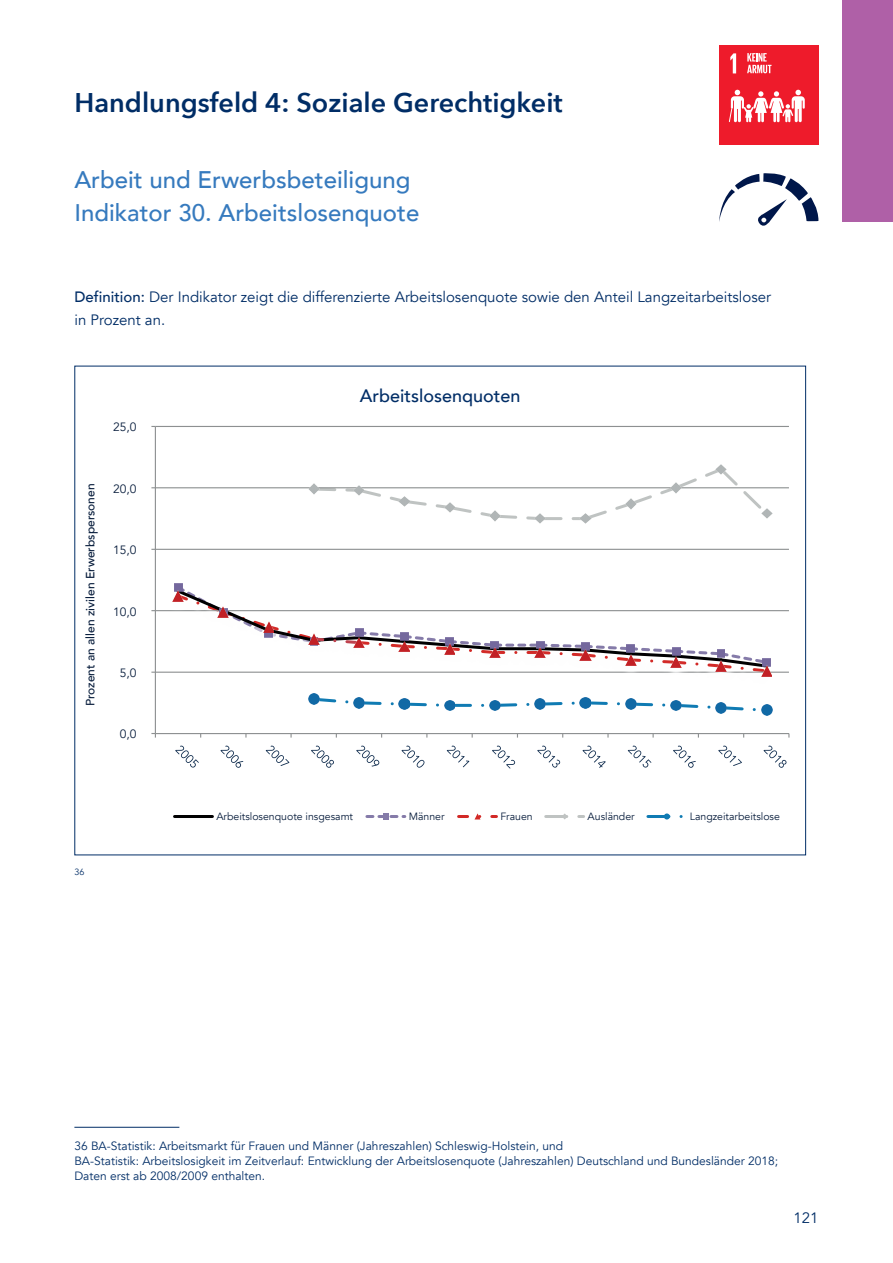
<style>
.page{position:relative;width:893px;height:1263px;background:#fff}
.page>*{position:absolute;margin:0;border:0;box-sizing:border-box;transform-origin:0 0}
.t1{font:600 27px "Avenir Next";color:#002d66}
.t2{font:500 24px/33px "Avenir";color:#367abe}
.t3{font:500 18px "Avenir";color:#002d66}
.t4{font:15px/22.5px "Avenir";color:#002d66}
.t5{font:12px/15px "Avenir";color:#002d66}
.t6{font:500 12px "Avenir";color:#081d3c}
.t7{font:12px "Avenir";color:#081d3c}
.t8{font:10.5px "Avenir";color:#081d3c}
.t9{font:9px "Avenir";color:#002d66}
.s1{font-weight:500}
</style>
<div class="page">
<svg style="left:648px;top:813px;width:35px;height:6px"></svg>
<svg style="left:546px;top:813px;width:38px;height:6px"></svg>
<svg style="left:459px;top:813px;width:37px;height:6px"></svg>
<svg style="left:367px;top:813px;width:38px;height:6px"></svg>
<hr style="left:175px;top:815px;width:37px;height:3px;background:#000001">
<div style="left:719px;top:45px;width:99px;height:99px;background:#ee1b2b"></div>
<svg style="left:730px;top:53px;width:6px;height:20px"></svg>
<svg style="left:728px;top:90px;width:77px;height:33px"></svg>
<svg style="left:747px;top:53px;width:24px;height:20px"></svg>
<svg style="left:719px;top:173px;width:99px;height:53px"></svg>
<hr style="left:74px;top:1127px;width:105px;height:1px;background:#002d66">
<div style="left:842px;top:0;width:51px;height:222px;background:#af60a7"></div>
<hr style="left:155px;top:672px;width:634px;height:1px;background:#8d9091">
<hr style="left:155px;top:610px;width:634px;height:1px;background:#8d9091">
<hr style="left:155px;top:549px;width:634px;height:1px;background:#8d9091">
<hr style="left:155px;top:487px;width:634px;height:1px;background:#8d9091">
<hr style="left:155px;top:426px;width:634px;height:1px;background:#8d9091">
<hr style="left:155px;top:426px;width:1px;height:307px;background:#8d9091">
<hr style="left:155px;top:733px;width:634px;height:1px;background:#8d9091">
<img style="left:170px;top:611px;width:604px;height:62px">
<img style="left:167px;top:600px;width:6px;height:13px">
<img style="left:393px;top:658px;width:23px;height:6px">
<img style="left:438px;top:658px;width:23px;height:8px">
<img style="left:483px;top:650px;width:23px;height:20px">
<img style="left:529px;top:650px;width:6px;height:20px">
<img style="left:761px;top:666px;width:17px;height:11px">
<hr style="left:495px;top:647px;width:45px;height:3px;background:#000001">
<img style="left:348px;top:658px;width:22px;height:2px">
<svg style="left:173px;top:583px;width:327px;height:75px"></svg>
<svg style="left:535px;top:641px;width:237px;height:35px"></svg>
<svg style="left:308px;top:464px;width:464px;height:60px"></svg>
<svg style="left:308px;top:694px;width:464px;height:21px"></svg>
<svg style="left:175px;top:745px;width:24px;height:22px"></svg>
<svg style="left:220px;top:745px;width:23px;height:23px"></svg>
<svg style="left:266px;top:745px;width:23px;height:21px"></svg>
<svg style="left:311px;top:745px;width:23px;height:23px"></svg>
<svg style="left:356px;top:745px;width:23px;height:21px"></svg>
<svg style="left:401px;top:745px;width:23px;height:23px"></svg>
<svg style="left:447px;top:745px;width:22px;height:22px"></svg>
<svg style="left:492px;top:745px;width:23px;height:24px"></svg>
<svg style="left:537px;top:745px;width:23px;height:23px"></svg>
<svg style="left:582px;top:745px;width:24px;height:23px"></svg>
<svg style="left:628px;top:745px;width:23px;height:22px"></svg>
<svg style="left:673px;top:745px;width:23px;height:23px"></svg>
<svg style="left:718px;top:745px;width:24px;height:21px"></svg>
<svg style="left:763px;top:745px;width:23px;height:23px"></svg>
<h1 class="t1" style="left:74px;top:87px;width:490px">Handlungsfeld 4: Soziale Gerechtigkeit</h1>
<h2 class="t2" style="left:74px;top:162px;width:346px">Arbeit und Erwerbsbeteiligung<br>Indikator 30. Arbeitslosenquote</h2>
<p class="t4" style="left:74px;top:286px;width:698px"><span class="s1">Definition:</span> Der Indikator zeigt die differenzierte Arbeitslosenquote sowie den Anteil Langzeitarbeitsloser in Prozent an.</p>
<p class="t7" style="left:113px;top:420px;width:25px">25,0</p>
<p class="t6" style="left:80px;top:706px;width:224px;rotate:-90deg">Prozent an allen zivilen Erwerbspersonen</p>
<p class="t7" style="left:113px;top:481px;width:25px">20,0</p>
<p class="t7" style="left:113px;top:543px;width:25px">15,0</p>
<p class="t7" style="left:113px;top:604px;width:25px">10,0</p>
<p class="t7" style="left:120px;top:666px;width:18px">5,0</p>
<p class="t7" style="left:120px;top:727px;width:18px">0,0</p>
<p class="t9" style="left:74px;top:866px;width:12px">36</p>
<p class="t3" style="left:360px;top:380px;width:162px">Arbeitslosenquoten</p>
<p class="t8" style="left:216px;top:810px;width:138px">Arbeitslosenquote insgesamt</p>
<p class="t8" style="left:409px;top:810px;width:37px">Männer</p>
<p class="t8" style="left:500px;top:810px;width:34px">Frauen</p>
<p class="t8" style="left:588px;top:810px;width:49px">Ausländer</p>
<p class="t8" style="left:690px;top:810px;width:92px">Langzeitarbeitslose</p>
<p class="t5" style="left:74px;top:1138px;width:705px">36 BA-Statistik: Arbeitsmarkt für Frauen und Männer (Jahreszahlen) Schleswig-Holstein, und<br>BA-Statistik: Arbeitslosigkeit im Zeitverlauf: Entwicklung der Arbeitslosenquote (Jahreszahlen) Deutschland und Bundesländer 2018;<br>Daten erst ab 2008/2009 enthalten.</p>
<p class="t4" style="left:793px;top:1207px;width:27px">121</p>
</div>
